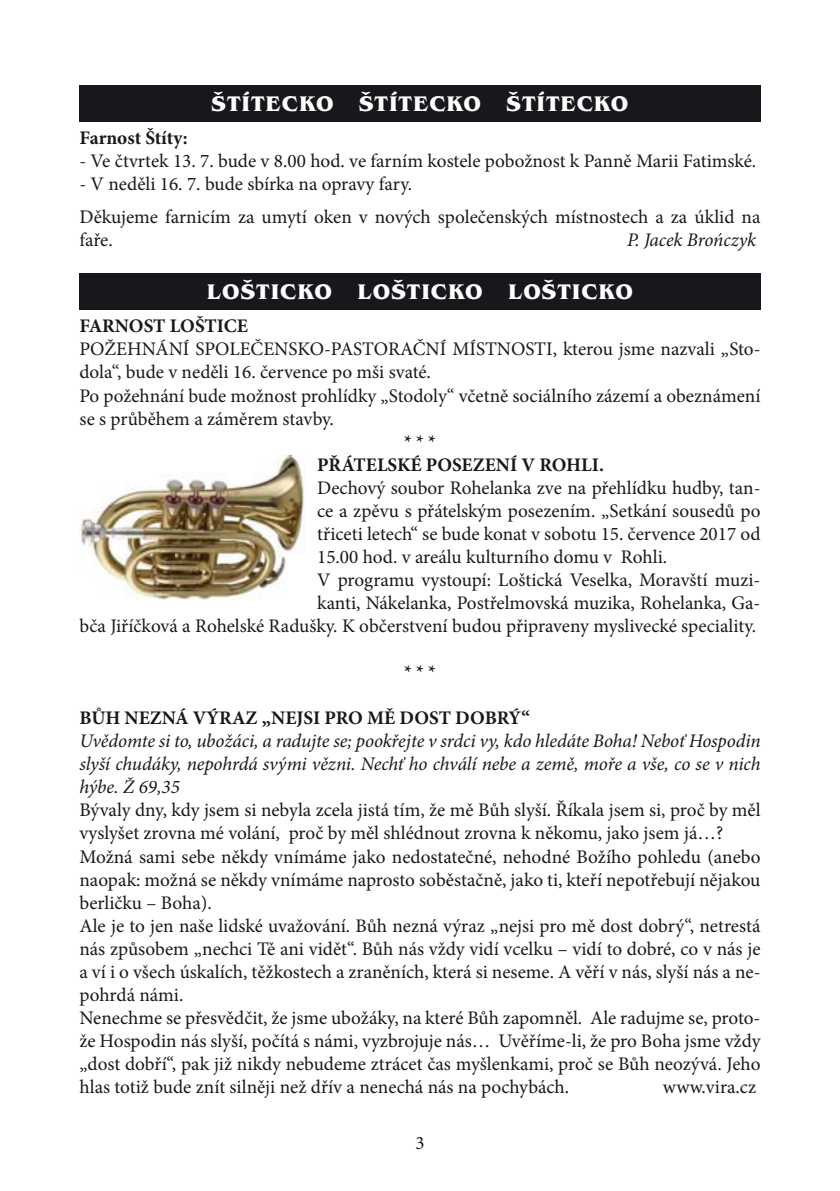
<style>
.page{position:relative;width:840px;height:1191px;background:#fff}
.page>*{position:absolute;margin:0;border:0;box-sizing:border-box;transform-origin:0 0}
.t1{font:700 21.8px "Benguiat Itc TOT";letter-spacing:.045em;color:#fff}
.t2{font:19.2px/23px "Minion Pro";color:#1a171c}
.t3{font:italic 19.2px/23px "Minion Pro";letter-spacing:-.005em;color:#1a171c;text-align:justify}
.t4{font:700 19.2px/23px "Minion Pro";letter-spacing:-.005em;color:#1a171c}
.t5{font:19px "Minion Pro";color:#1a171c}
</style>
<div class="page">
<div style="left:79px;top:85px;width:681px;height:36px;background:#1a171c"></div>
<div style="left:79px;top:273px;width:681px;height:36px;background:#1a171c"></div>
<img style="left:79px;top:455px;width:226px;height:144px">
<p class="t1" style="left:211px;top:91px;width:418px">ŠTÍTECKO ŠTÍTECKO ŠTÍTECKO</p>
<p class="t4" style="left:79px;top:126px;width:110px">Farnost Štíty:</p>
<p class="t2" style="left:79px;top:150px;width:678px">- Ve čtvrtek 13. 7. bude v 8.00 hod. ve farním kostele pobožnost k Panně Marii Fatimské.</p>
<p class="t2" style="left:79px;top:168px;width:682px;line-height:32.6px">- V neděli 16. 7. bude sbírka na opravy fary.<br>Děkujeme farnicím za umytí oken v nových společenských místnostech a za úklid na</p>
<p class="t2" style="left:79px;top:229px;width:35px">faře.</p>
<p class="t3" style="left:626px;top:228px;width:131px">P. Jacek Brończyk</p>
<p class="t1" style="left:207px;top:279px;width:427px">LOŠTICKO LOŠTICKO LOŠTICKO</p>
<p class="t4" style="left:79px;top:314px;width:169px">FARNOST LOŠTICE</p>
<p class="t2" style="left:79px;top:338px;width:682px">POŽEHNÁNÍ SPOLEČENSKO-PASTORAČNÍ MÍSTNOSTI, kterou jsme nazvali „Sto&shy;dola“, bude v neděli 16. července po mši svaté.<br>Po požehnání bude možnost prohlídky „Stodoly“ včetně sociálního zázemí a obeznámení se s průběhem a záměrem stavby.</p>
<p class="t4" style="left:317px;top:430px;width:157px;text-indent:87px">* * *<br>PŘÁTELSKÉ POSEZENÍ</p>
<p class="t4" style="left:521px;top:453px;width:84px">V ROHLI .</p>
<p class="t2" style="left:317px;top:476px;width:444px">Dechový soubor Rohelanka zve na přehlídku hudby, tan-</p>
<p class="t2" style="left:317px;top:499px;width:444px">ce a zpěvu s přátelským posezením. „Setkání sousedů po</p>
<p class="t2" style="left:317px;top:522px;width:444px">třiceti letech“ se bude konat v sobotu 15. července 2017 od</p>
<p class="t2" style="left:317px;top:545px;width:351px">15.00 hod. v areálu kulturního domu v Rohli.</p>
<p class="t2" style="left:317px;top:568px;width:444px">V programu vystoupí: Loštická Veselka, Moravští muzi-</p>
<p class="t2" style="left:317px;top:591px;width:444px">kanti, Nákelanka, Postřelmovská muzika, Rohelanka, Ga-</p>
<p class="t2" style="left:79px;top:614px;width:677px">bča Jiříčková a Rohelské Radušky. K občerstvení budou připraveny myslivecké speciality.</p>
<p class="t4" style="left:404px;top:660px;width:33px">* * *</p>
<p class="t4" style="left:79px;top:706px;width:59px">BŮH NEZN</p>
<p class="t4" style="left:175px;top:706px;width:295px">Á VÝRAZ „NEJSI PRO MĚ DOST DOB</p>
<p class="t4" style="left:496px;top:706px;width:35px">RÝ“</p>
<p class="t3" style="left:79px;top:729px;width:682px">Uvědomte si to, ubožáci, a radujte se; pookřejte v srdci vy, kdo hledáte Boha! Neboť Hospodin slyší chudáky, nepohrdá svými vězni. Nechť ho chválí nebe a země, moře a vše, co se v nich hýbe. Ž 69,35</p>
<p class="t2" style="left:79px;top:799px;width:682px">Bývaly dny, kdy jsem si nebyla zcela jistá tím, že mě bůh slyší. Říkala jsem si, proč by měl vyslyšet zrovna mé volání, proč by měl shlédnout zrovna k někomu, jako jsem já…?<br>Možná sami sebe někdy vnímáme jako nedostatečné, nehodné Božího pohledu (anebo naopak: možná se někdy vnímáme naprosto soběstačně, jako ti, kteří nepotřebují nějakou berličku – Boha).<br>Ale je to jen naše lidské uvažování. Bůh nezná výraz „nejsi pro mě dost dobrý“, netrestá nás způsobem „nechci Tě ani vidět“. Bůh nás vždy vidí vcelku – vidí to dobré, co v nás je a ví i o všech úskalích, těžkostech a zraněních, která si neseme. A věří v nás, slyší nás a ne&shy;pohrdá námi.<br>Nenechme se přesvědčit, že jsme ubožáky, na které Bůh zapomněl. Ale radujme se, proto&shy;že Hospodin nás slyší, počítá s námi, vyzbrojuje nás… Uvěříme-li, že pro Boha jsme vždy „dost dobří“, pak již nikdy nebudeme ztrácet čas myšlenkami, proč se Bůh neozývá. Jeho hlas totiž bude znít silněji než dřív a nenechá nás na pochybách.</p>
<p class="t2" style="left:662px;top:1075px;width:95px">www.vira.cz</p>
<p class="t5" style="left:415px;top:1130px;width:11px">3</p>
</div>
